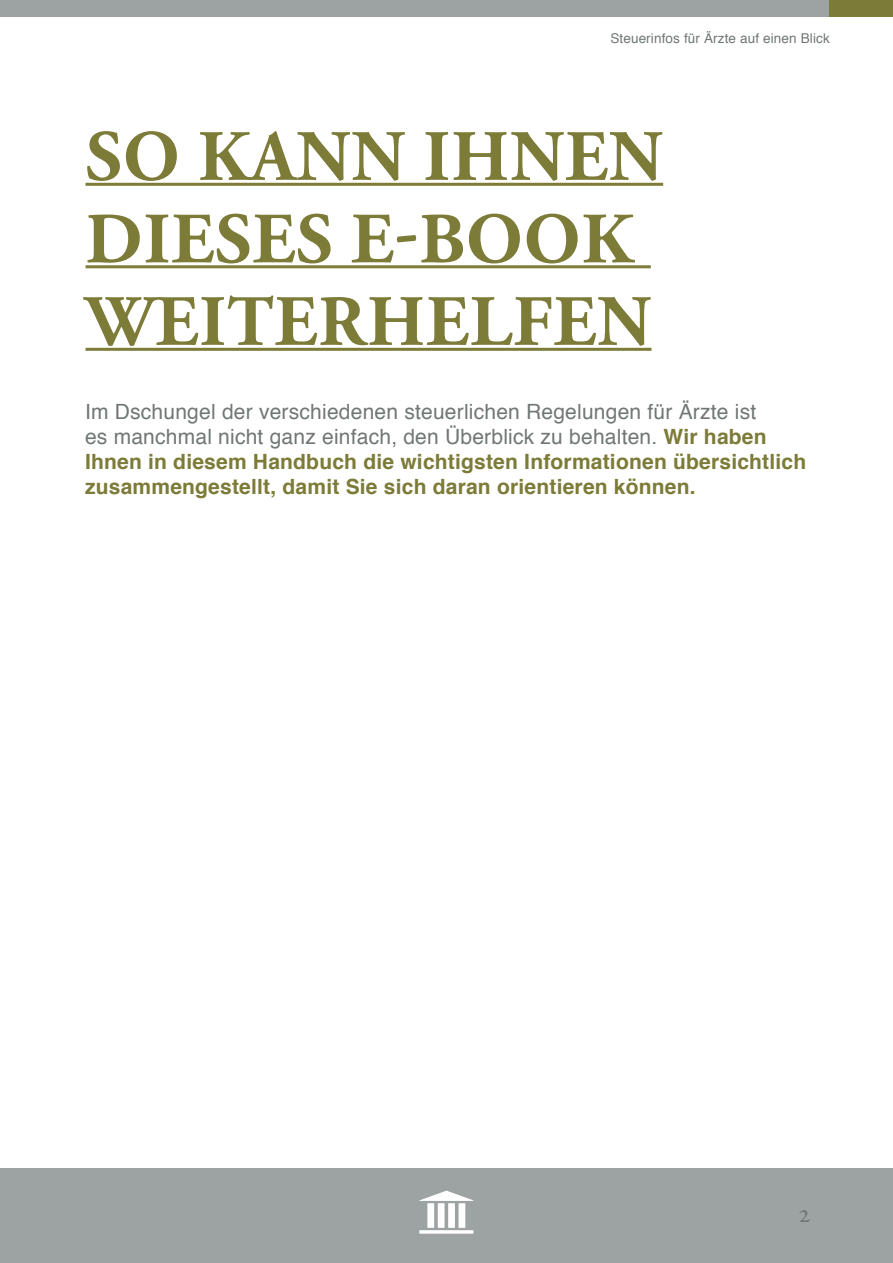
<style>
.page{position:relative;width:893px;height:1263px;background:#fff}
.page>*{position:absolute;margin:0;border:0;box-sizing:border-box;transform-origin:0 0}
.H2_Grün_unterstriche{font:700 72px/82.5px "Adobe Garamond Pro";letter-spacing:.015em;color:#7c7b38}
.t1{font:27px "Adobe Garamond Regular SC";color:#717776}
.P14{font:700 21px/25.2px "Helvetica";letter-spacing:.01em;color:#7c7b38}
.t2{font:13.5px "Helvetica";letter-spacing:.01em;color:#717776}
.s1{font-weight:400;color:#717776}
</style>
<div class="page">
<div style="left:0;top:0;width:830px;height:17px;background:#9da2a2"></div>
<div style="left:829px;top:0;width:64px;height:17px;background:#7c7b38"></div>
<div style="left:0;top:1168px;width:893px;height:95px;background:#9da2a2"></div>
<svg style="left:419px;top:1191px;width:55px;height:10px"></svg>
<div style="left:427px;top:1203px;width:7px;height:25px;background:#fff"></div>
<div style="left:438px;top:1203px;width:7px;height:25px;background:#fff"></div>
<div style="left:448px;top:1203px;width:7px;height:25px;background:#fff"></div>
<div style="left:458px;top:1203px;width:7px;height:25px;background:#fff"></div>
<svg style="left:419px;top:1230px;width:54px;height:4px"></svg>
<hr style="left:86px;top:183px;width:577px;height:3px;background:#7c7b38">
<hr style="left:86px;top:265px;width:565px;height:3px;background:#7c7b38">
<hr style="left:86px;top:348px;width:565px;height:3px;background:#7c7b38">
<p class="t2" style="left:610px;top:27px;width:221px">Steuerinfos für Ärzte auf einen Blick</p>
<p class="H2_Grün_unterstriche" style="left:86px;top:117px;width:579px">SO KANN IHNEN<br>DIESES E-BOOK<br>WEITERHELFEN</p>
<p class="P14" style="left:85px;top:399px;width:723px"><span class="s1">Im Dschungel der verschiedenen steuerlichen Regelungen für Ärzte ist<br>es manchmal nicht ganz einfach, den Überblick zu behalten.</span> Wir haben Ihnen in diesem Handbuch die wichtigsten Informationen übersichtlich zusammengestellt, damit Sie sich daran orientieren können.</p>
<h1 class="t1" style="left:798px;top:1199px;width:13px">2</h1>
</div>
